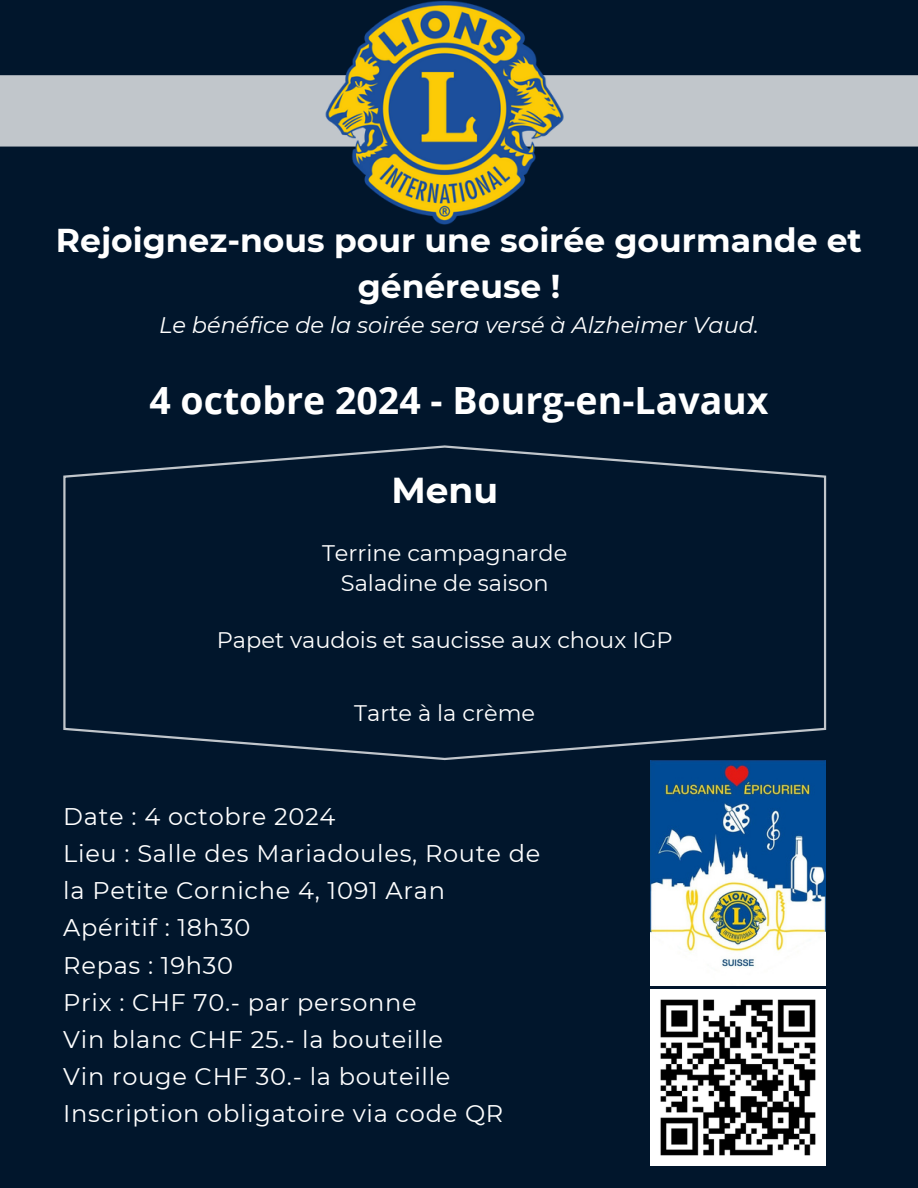
<style>
.page{position:relative;width:918px;height:1188px;background:#01162c}
.page>*{position:absolute;margin:0;border:0;box-sizing:border-box;transform-origin:0 0}
.t1{font:700 37.5px "Open Sans";color:#fff}
.t2{font:700 36px "Montserrat";color:#fff}
.t3{font:700 33px/46.2px "Montserrat";color:#fff;text-align:center}
.t4{font:24px/37.2px "Montserrat";letter-spacing:.03em;color:#fff}
.t5{font:22.5px "Montserrat";color:#fff}
.t6{font:italic 22.5px "Montserrat";color:#fff}
</style>
<div class="page">
<div style="left:0;top:75px;width:918px;height:72px;background:#c1c6cb"></div>
<img style="left:324px;top:0;width:242px;height:225px">
<svg style="left:63px;top:445px;width:763px;height:315px"></svg>
<img style="left:650px;top:760px;width:176px;height:225px">
<img style="left:650px;top:990px;width:176px;height:175px">
<p class="t3" style="left:56px;top:217px;width:808px">Rejoignez-nous pour une soirée gourmande et généreuse !</p>
<p class="t6" style="left:159px;top:311px;width:601px">Le bénéfice de la soirée sera versé à Alzheimer Vaud.</p>
<p class="t1" style="left:149px;top:373px;width:621px">4 octobre 2024 - Bourg-en-Lavaux</p>
<p class="t2" style="left:391px;top:468px;width:108px">Menu</p>
<h1 class="t5" style="left:322px;top:539px;width:247px">Terrine campagnarde</h1>
<p class="t5" style="left:341px;top:570px;width:209px">Saladine de saison</p>
<p class="t5" style="left:217px;top:626px;width:457px">Papet vaudois et saucisse aux choux IGP</p>
<p class="t5" style="left:354px;top:699px;width:182px">Tarte à la crème</p>
<p class="t4" style="left:63px;top:798px;width:274px">Date : 4 octobre 2024</p>
<p class="t4" style="left:63px;top:835px;width:478px">Lieu : Salle des Mariadoules, Route de la Petite Corniche 4, 1091 Aran</p>
<p class="t4" style="left:63px;top:909px;width:189px">Apéritif : 18h30</p>
<p class="t4" style="left:63px;top:946px;width:171px">Repas : 19h30</p>
<p class="t4" style="left:63px;top:983px;width:355px">Prix : CHF 70.- par personne</p>
<p class="t4" style="left:63px;top:1021px;width:381px">Vin blanc CHF 25.- la bouteille</p>
<p class="t4" style="left:63px;top:1058px;width:389px">Vin rouge CHF 30.- la bouteille</p>
<p class="t4" style="left:63px;top:1095px;width:442px">Inscription obligatoire via code QR</p>
</div>
